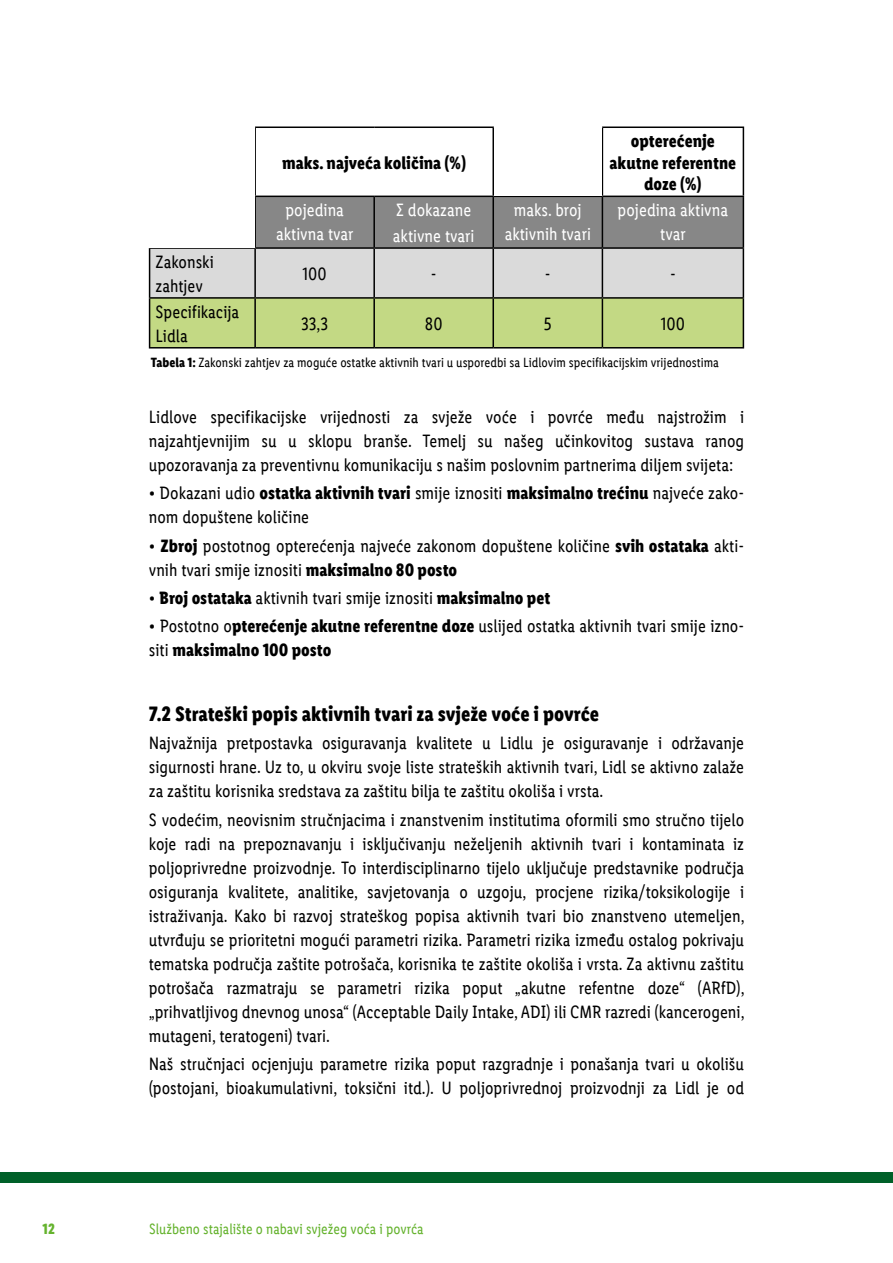
<style>
.page{position:relative;width:893px;height:1263px;background:#fff}
.page>*{position:absolute;margin:0;border:0;box-sizing:border-box;transform-origin:0 0}
.t1{font:700 21px "Lidl Font Cond Pro";color:#000}
.t2{font:18px/24px "Lidl Font Cond Pro";color:#000}
.t3{font:18px/24px "Lidl Font Cond Pro";color:#fff;text-align:center}
.t4{font:700 18px/21.6px "Lidl Font Cond Pro";color:#000;text-align:center}
.t5{font:15px "Lidl Font Cond Pro";color:#65b32e}
.t6{font:700 15px "Lidl Font Cond Pro";color:#65b32e}
.t7{font:13.5px "Lidl Font Cond Pro";color:#000}
.s1{font-weight:700}
</style>
<div class="page">
<div style="left:0;top:1172px;width:893px;height:10px;background:#006029"></div>
<svg style="left:150px;top:197px;width:593px;height:150px;background:#b8c0a2"></svg>
<hr style="left:149px;top:126px;width:106px;height:2px;background:#000">
<hr style="left:255px;top:126px;width:119px;height:2px;background:#000">
<hr style="left:254px;top:128px;width:2px;height:68px;background:#000">
<hr style="left:374px;top:126px;width:119px;height:2px;background:#000">
<hr style="left:493px;top:126px;width:109px;height:2px;background:#000">
<hr style="left:492px;top:128px;width:2px;height:68px;background:#000">
<hr style="left:602px;top:126px;width:142px;height:2px;background:#000">
<hr style="left:602px;top:128px;width:1px;height:68px;background:#000">
<hr style="left:743px;top:128px;width:1px;height:68px;background:#000">
<hr style="left:149px;top:196px;width:106px;height:1px;background:#000">
<hr style="left:255px;top:196px;width:119px;height:1px;background:#000">
<hr style="left:254px;top:197px;width:2px;height:50px;background:#000">
<hr style="left:374px;top:196px;width:119px;height:1px;background:#000">
<hr style="left:373px;top:197px;width:2px;height:50px;background:#000">
<hr style="left:493px;top:196px;width:109px;height:1px;background:#000">
<hr style="left:492px;top:197px;width:2px;height:50px;background:#000">
<hr style="left:602px;top:196px;width:142px;height:1px;background:#000">
<hr style="left:602px;top:197px;width:1px;height:50px;background:#000">
<hr style="left:743px;top:197px;width:1px;height:50px;background:#000">
<hr style="left:149px;top:247px;width:106px;height:2px;background:#000">
<hr style="left:149px;top:249px;width:1px;height:48px;background:#000">
<hr style="left:255px;top:247px;width:119px;height:2px;background:#000">
<hr style="left:254px;top:249px;width:2px;height:48px;background:#000">
<hr style="left:374px;top:247px;width:119px;height:2px;background:#000">
<hr style="left:373px;top:249px;width:2px;height:48px;background:#000">
<hr style="left:493px;top:247px;width:109px;height:2px;background:#000">
<hr style="left:492px;top:249px;width:2px;height:48px;background:#000">
<hr style="left:602px;top:247px;width:142px;height:2px;background:#000">
<hr style="left:602px;top:249px;width:1px;height:48px;background:#000">
<hr style="left:743px;top:249px;width:1px;height:48px;background:#000">
<hr style="left:149px;top:297px;width:106px;height:2px;background:#000">
<hr style="left:149px;top:299px;width:1px;height:48px;background:#000">
<hr style="left:255px;top:297px;width:119px;height:2px;background:#000">
<hr style="left:254px;top:299px;width:2px;height:48px;background:#000">
<hr style="left:374px;top:297px;width:119px;height:2px;background:#000">
<hr style="left:373px;top:299px;width:2px;height:48px;background:#000">
<hr style="left:493px;top:297px;width:109px;height:2px;background:#000">
<hr style="left:492px;top:299px;width:2px;height:48px;background:#000">
<hr style="left:602px;top:297px;width:142px;height:2px;background:#000">
<hr style="left:602px;top:299px;width:1px;height:48px;background:#000">
<hr style="left:743px;top:299px;width:1px;height:48px;background:#000">
<hr style="left:149px;top:347px;width:106px;height:1px;background:#000">
<hr style="left:255px;top:347px;width:119px;height:1px;background:#000">
<hr style="left:374px;top:347px;width:119px;height:1px;background:#000">
<hr style="left:493px;top:347px;width:109px;height:1px;background:#000">
<hr style="left:602px;top:347px;width:142px;height:1px;background:#000">
<div style="left:142px;top:122px;width:112px;height:125px;background:#fff"></div>
<div style="left:494px;top:114px;width:108px;height:81px;background:#fff"></div>
<p class="t4" style="left:282px;top:152px;width:185px">maks. najveća količina (%)</p>
<p class="t4" style="left:610px;top:130px;width:128px">opterećenje akutne referentne doze (%)</p>
<p class="t2" style="left:156px;top:250px;width:60px">Zakonski zahtjev</p>
<p class="t3" style="left:276px;top:198px;width:79px">pojedina aktivna tvar</p>
<p class="t3" style="left:393px;top:197px;width:83px;line-height:25.8px;text-align:left">Σ dokazane aktivne tvari</p>
<p class="t3" style="left:505px;top:198px;width:88px">maks. broj aktivnih tvari</p>
<p class="t3" style="left:618px;top:198px;width:112px">pojedina aktivna tvar</p>
<p class="t2" style="left:303px;top:262px;width:26px">100</p>
<p class="t2" style="left:431px;top:262px;width:7px">-</p>
<p class="t2" style="left:545px;top:262px;width:7px">-</p>
<p class="t2" style="left:670px;top:262px;width:7px">-</p>
<p class="t2" style="left:156px;top:299px;width:85px">Specifikacija<br>Lidla</p>
<p class="t2" style="left:301px;top:311px;width:29px">33,3</p>
<p class="t2" style="left:425px;top:311px;width:19px">80</p>
<p class="t2" style="left:544px;top:311px;width:9px">5</p>
<p class="t2" style="left:661px;top:311px;width:26px">100</p>
<p class="t7" style="left:151px;top:354px;width:569px"><span class="s1">Tabela 1:</span> Zakonski zahtjev za moguće ostatke aktivnih tvari u usporedbi sa Lidlovim specifikacijskim vrijednostima</p>
<p class="t2" style="left:149px;top:405px;width:597px;text-align:justify">Lidlove specifikacijske vrijednosti za svježe voće i povrće među najstrožim i najzahtjevnijim su u sklopu branše. Temelj su našeg učinkovitog sustava ranog upozoravanja za preventivnu komunikaciju s našim poslovnim partnerima diljem svijeta:</p>
<p class="t2" style="left:149px;top:481px;width:597px">• Dokazani udio <span class="s1">ostatka aktivnih tvari</span> smije iznositi <span class="s1">maksimalno trećinu</span> najveće zako&shy;nom dopuštene količine</p>
<p class="t2" style="left:149px;top:533px;width:597px">• <span class="s1">Zbroj</span> postotnog opterećenja najveće zakonom dopuštene količine <span class="s1">svih ostataka</span> akti&shy;vnih tvari smije iznositi <span class="s1">maksimalno 80 posto</span></p>
<p class="t2" style="left:149px;top:585px;width:403px">• <span class="s1">Broj ostataka</span> aktivnih tvari smije iznositi <span class="s1">maksimalno pet</span></p>
<p class="t2" style="left:149px;top:614px;width:597px">• Postotno o<span class="s1">pterećenje akutne referentne doze</span> uslijed ostatka aktivnih tvari smije izno&shy;siti <span class="s1">maksimalno 100 posto</span></p>
<p class="t1" style="left:149px;top:701px;width:452px">7.2 Strateški popis aktivnih tvari za svježe voće i povrće</p>
<p class="t2" style="left:149px;top:731px;width:597px;text-align:justify">Najvažnija pretpostavka osiguravanja kvalitete u Lidlu je osiguravanje i održavanje sigurnosti hrane. Uz to, u okviru svoje liste strateških aktivnih tvari, Lidl se aktivno zalaže za zaštitu korisnika sredstava za zaštitu bilja te zaštitu okoliša i vrsta.</p>
<p class="t2" style="left:149px;top:807px;width:597px;text-align:justify">S vodećim, neovisnim stručnjacima i znanstvenim institutima oformili smo stručno tijelo koje radi na prepoznavanju i isključivanju neželjenih aktivnih tvari i kontaminata iz poljoprivredne proizvodnje. To interdisciplinarno tijelo uključuje predstavnike područja osiguranja kvalitete, analitike, savjetovanja o uzgoju, procjene rizika/toksikologije i istraživanja. Kako bi razvoj strateškog popisa aktivnih tvari bio znanstveno utemeljen, utvrđuju se prioritetni mogući parametri rizika. Parametri rizika između ostalog pokrivaju tematska područja zaštite potrošača, korisnika te zaštite okoliša i vrsta. Za aktivnu zaštitu potrošača razmatraju se parametri rizika poput „akutne refentne doze“ (ARfD), „prihvatljivog dnevnog unosa“ (Acceptable Daily Intake, ADI) ili CMR razredi (kancerogeni, mutageni, teratogeni) tvari.</p>
<p class="t2" style="left:149px;top:1051px;width:597px">Naš stručnjaci ocjenjuju parametre rizika poput razgradnje i ponašanja tvari u okolišu (postojani, bioakumulativni, toksični itd.). U poljoprivrednoj proizvodnji za Lidl je od</p>
<p class="t6" style="left:43px;top:1219px;width:14px">12</p>
<p class="t5" style="left:149px;top:1220px;width:276px">Službeno stajalište o nabavi svježeg voća i povrća</p>
</div>
